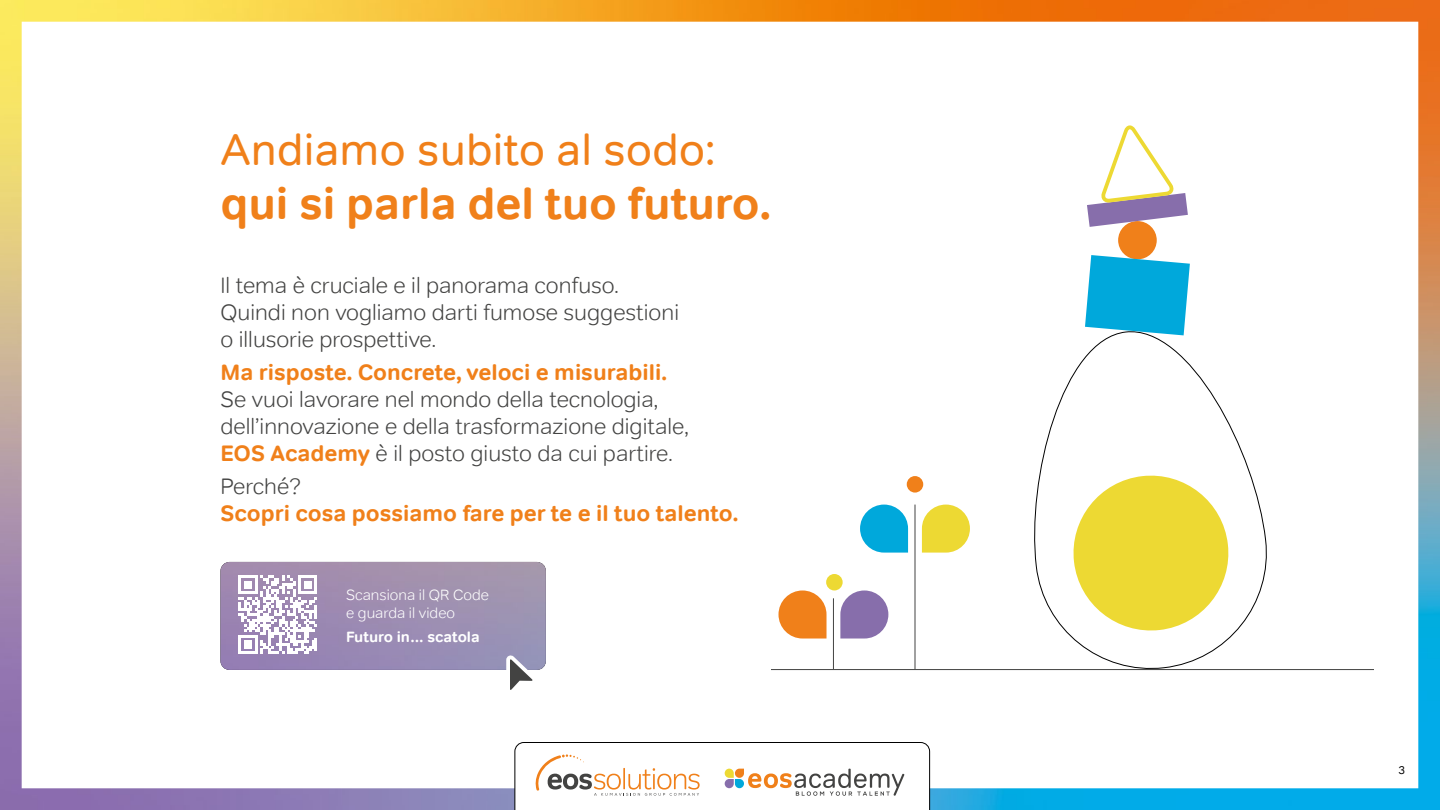
<style>
.page{position:relative;width:1440px;height:810px;background:#fff}
.page>*{position:absolute;margin:0;border:0;box-sizing:border-box;transform-origin:0 0}
.t1{font:700 45px "Tondo";color:#f0801a}
.t2{font:45px "Tondo";color:#f0801a}
.t3{font:300 22.5px/27px "Tondo";color:#434342}
.t4{font:700 22.5px "Tondo";color:#f0801a}
.t5{font:300 15px/18px "Tondo";color:#fff}
.t6{font:700 15px "Tondo";color:#fff}
.t7{font:11.25px "Tondo";color:#000}
.s1{font-weight:700;color:#f0801a}
</style>
<div class="page">
<img style="left:0;top:0;width:1440px;height:810px">
<svg style="left:514px;top:742px;width:416px;height:68px"></svg>
<img style="left:220px;top:562px;width:326px;height:108px">
<svg style="left:504px;top:652px;width:36px;height:45px"></svg>
<hr style="left:771px;top:669px;width:603px;height:1px;background:#434342">
<hr style="left:915px;top:505px;width:1px;height:164px;background:#434342">
<hr style="left:833px;top:598px;width:1px;height:71px;background:#434342">
<svg style="left:860px;top:505px;width:48px;height:48px"></svg>
<svg style="left:922px;top:505px;width:48px;height:48px"></svg>
<svg style="left:778px;top:590px;width:49px;height:49px"></svg>
<svg style="left:840px;top:590px;width:48px;height:49px"></svg>
<div style="left:907px;top:476px;width:16px;height:17px;background:#f0801a;border-radius:50%"></div>
<div style="left:1118px;top:221px;width:39px;height:38px;background:#f0801a;border-radius:50%"></div>
<div style="left:826px;top:574px;width:17px;height:16px;background:#edd933;border-radius:50%"></div>
<svg style="left:1026px;top:325px;width:247px;height:350px"></svg>
<svg style="left:1085px;top:255px;width:105px;height:80px"></svg>
<svg style="left:1087px;top:125px;width:101px;height:102px"></svg>
<svg style="left:238px;top:575px;width:79px;height:79px"></svg>
<h1 class="t2" style="left:220px;top:123px;width:496px">Andiamo subito al sodo:</h1>
<h1 class="t1" style="left:220px;top:176px;width:552px">qui si parla del tuo futuro.</h1>
<p class="t3" style="left:220px;top:271px;width:460px">Il tema è cruciale e il panorama confuso.<br>Quindi non vogliamo darti fumose suggestioni o illusorie prospettive.</p>
<p class="t4" style="left:220px;top:358px;width:448px">Ma risposte. Concrete, veloci e misurabili.</p>
<p class="t3" style="left:220px;top:385px;width:469px">Se vuoi lavorare nel mondo della tecnologia, dell’innovazione e della trasformazione digitale,<br><span class="s1">EOS Academy</span> è il posto giusto da cui partire.</p>
<p class="t3" style="left:220px;top:472px;width:82px">Perché?</p>
<p class="t4" style="left:220px;top:499px;width:519px">Scopri cosa possiamo fare per te e il tuo talento.</p>
<p class="t5" style="left:346px;top:586px;width:144px">Scansiona il QR Code e guarda il video</p>
<p class="t6" style="left:346px;top:628px;width:135px">Futuro in… scatola</p>
<p class="t7" style="left:1399px;top:764px;width:8px">3</p>
</div>
